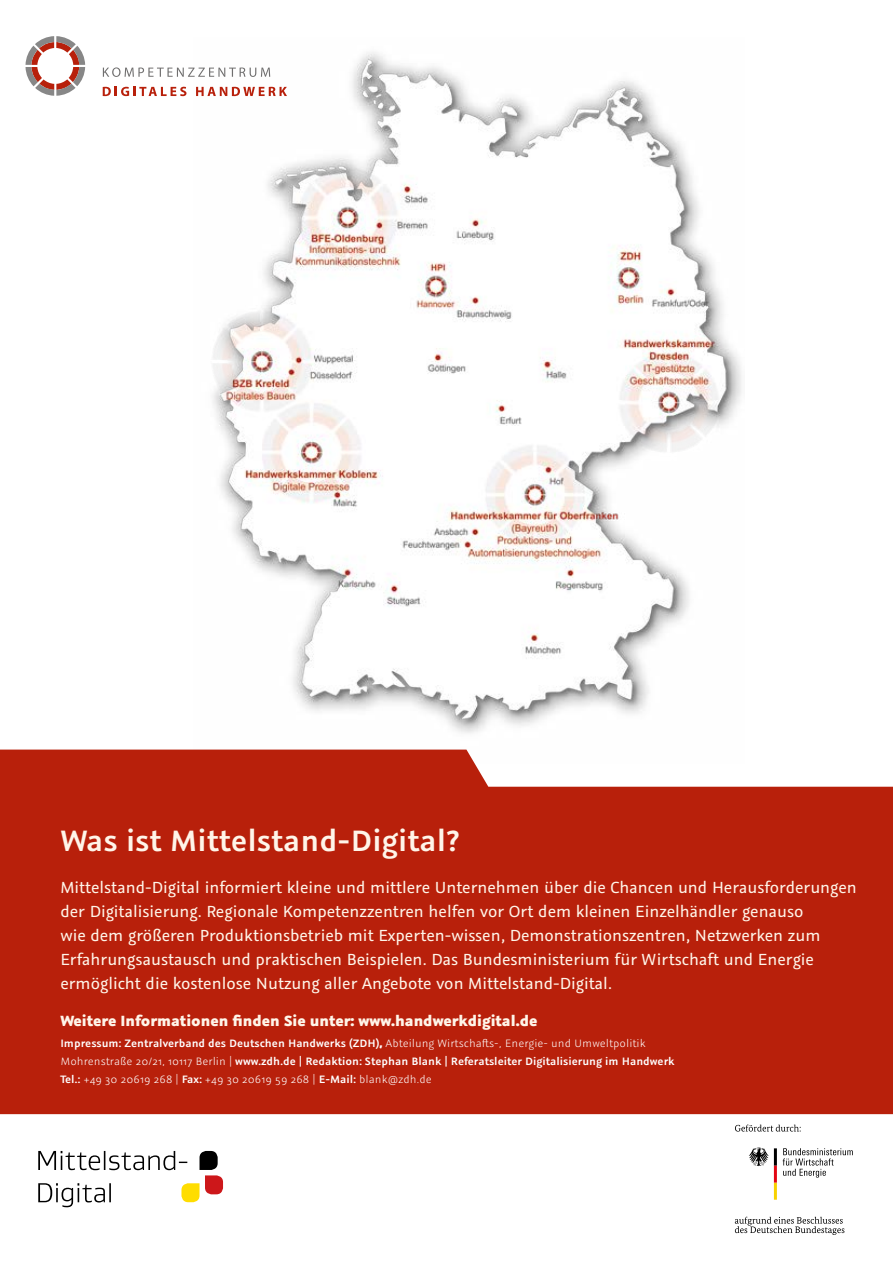
<style>
.page{position:relative;width:893px;height:1263px;background:#fff}
.page>*{position:absolute;margin:0;border:0;box-sizing:border-box;transform-origin:0 0}
.t1{font:600 33px "Graublau Sans";color:#fff5e9}
.t2{font:18px/24px "Graublau Sans";color:#fff5e9}
.t3{font:700 16.5px "Graublau Sans";color:#fff5e9}
.t4{font:600 12px/18px "Graublau Sans";color:#fff}
.s1{font-weight:700}
.s2{font-weight:300}
</style>
<div class="page">
<img style="left:196px;top:52px;width:546px;height:681px">
<div style="left:0;top:749px;width:893px;height:365px;background:#b8200b"></div>
<svg style="left:749px;top:1147px;width:28px;height:53px"></svg>
<svg style="left:783px;top:1148px;width:70px;height:30px"></svg>
<svg style="left:735px;top:1124px;width:66px;height:7px"></svg>
<svg style="left:735px;top:1217px;width:109px;height:18px"></svg>
<svg style="left:38px;top:1151px;width:185px;height:56px"></svg>
<hr style="left:0;top:1110px;width:893px;height:2px;background:#b8200b">
<svg style="left:103px;top:67px;width:167px;height:10px"></svg>
<svg style="left:103px;top:87px;width:83px;height:9px"></svg>
<svg style="left:196px;top:87px;width:91px;height:9px"></svg>
<svg style="left:26px;top:36px;width:59px;height:60px"></svg>
<h1 class="t1" style="left:60px;top:819px;width:401px">Was ist Mittelstand-Digital?</h1>
<p class="t2" style="left:60px;top:875px;width:798px">Mittelstand-Digital informiert kleine und mittlere Unternehmen über die Chancen und Herausforderungen der Digitalisierung. Regionale Kompetenzzentren helfen vor Ort dem kleinen Einzelhändler genauso<br>wie dem größeren Produktionsbetrieb mit Experten-wissen, Demonstrationszentren, Netzwerken zum Erfahrungsaustausch und praktischen Beispielen. Das Bundesministerium für Wirtschaft und Energie ermöglicht die kostenlose Nutzung aller Angebote von Mittelstand-Digital.</p>
<p class="t3" style="left:60px;top:1010px;width:479px">Weitere Informationen finden Sie unter: www.handwerkdigital.de</p>
<p class="t4" style="left:60px;top:1034px;width:616px">Impressum: Zentralverband des Deutschen Handwerks (ZDH)<span class="s1">,</span> <span class="s2">Abteilung Wirtschafts-, Energie- und Umweltpolitik<br>Mohrenstraße 20/21, 10117 Berlin |</span> www.zdh.de | Redaktion: Stephan Blank | Referatsleiter Digitalisierung im Handwerk<br>Tel.: <span class="s2">+49 30 20619 268 |</span> Fax: <span class="s2">+49 30 20619 59 268 |</span> E-Mail: <span class="s2">blank@zdh.de</span></p>
</div>
